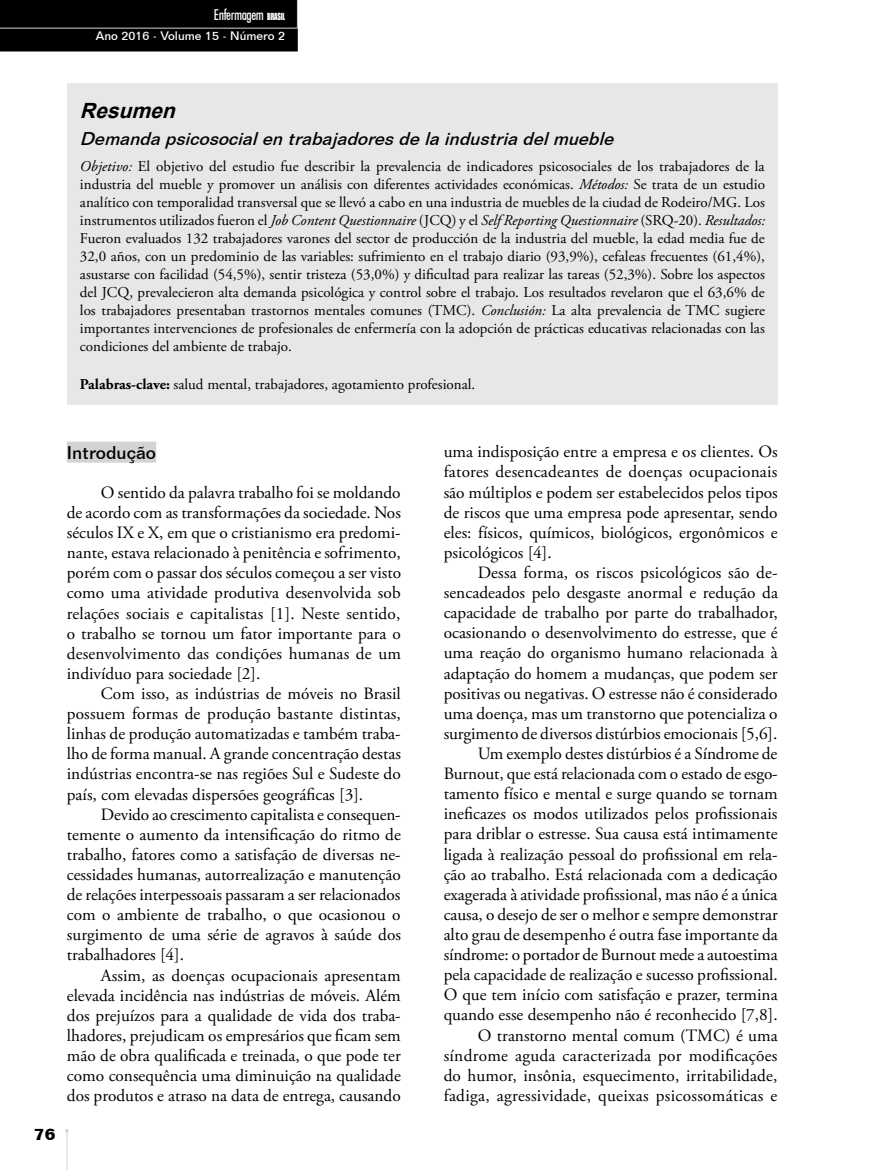
<style>
.page{position:relative;width:872px;height:1170px;background:#fff}
.page>*{position:absolute;margin:0;border:0;box-sizing:border-box;transform-origin:0 0}
.t1{font:italic 700 21px "Arial";color:#000}
.t2{font:italic 500 18px "Folio BT";color:#000}
.t3{font:500 18px "Folio BT";color:#000}
.t4{font:17.25px/20.1px "Adobe Garamond Pro";color:#000;text-align:justify}
.t5{font:700 16.5px "Folio BT";color:#000}
.t6{font:15px/18px "Adobe Garamond Pro";color:#000;text-align:justify}
.t7{font:500 condensed 15px "Futura BT";letter-spacing:-.03em;color:#fff;scale:.9 1}
.t8{font:500 12px "Folio BT";color:#fff}
.s1{font-family:"Impact";font-weight:400;font-stretch:normal;font-size:9px}
.s2{font-style:italic}
.s3{font-weight:700}
</style>
<div class="page">
<hr style="left:67px;top:1132px;width:1px;height:37px;background:#d1d3d4">
<div style="left:0;top:0;width:298px;height:51px;background:#000"></div>
<hr style="left:0;top:28px;width:298px;height:1px;background:#d1d3d4">
<div style="left:67px;top:83px;width:710px;height:321px;background:#e6e7e8"></div>
<div style="left:67px;top:441px;width:89px;height:21px;background:#d1d3d4"></div>
<p class="t7" style="left:214px;top:6px;width:80px">Enfermagem <span class="s1">BRASIL</span></p>
<p class="t8" style="left:96px;top:28px;width:190px">Ano 2016 - Volume 15 - Número 2</p>
<p class="t1" style="left:80px;top:97px;width:104px">Resumen</p>
<p class="t2" style="left:80px;top:127px;width:540px">Demandapsicosocialentrabajadoresdelaindustriadelmueble</p>
<p class="t6" style="left:80px;top:158px;width:687px"><span class="s2">Objetivo:</span> El objetivo del estudio fue describir la prevalencia de indicadores psicosociales de los trabajadores de la industria del mueble y promover un análisis con diferentes actividades económicas. <span class="s2">Métodos:</span> Se trata de un estudio analítico con temporalidad transversal que se llevó a cabo en una industria de muebles de la ciudad de Rodeiro/MG. Los instrumentos utilizados fueron el <span class="s2">Job Content Questionnaire</span> (JCQ) y el <span class="s2">Self Reporting Questionnaire</span> (SRQ-20). <span class="s2">Resultados:<br></span>Fueron evaluados 132 trabajadores varones del sector de producción de la industria del mueble, la edad media fue de 32,0 años, con un predominio de las variables: sufrimiento en el trabajo diario (93,9%), cefaleas frecuentes (61,4%), asustarse con facilidad (54,5%), sentir tristeza (53,0%) y dificultad para realizar las tareas (52,3%). Sobre los aspectos del JCQ, prevalecieron alta demanda psicológica y control sobre el trabajo. Los resultados revelaron que el 63,6% de los trabajadores presentaban trastornos mentales comunes (TMC). <span class="s2">Conclusión:</span> La alta prevalencia de TMC sugiere importantes intervenciones de profesionales de enfermería con la adopción de prácticas educativas relacionadas con las condiciones del ambiente de trabajo.</p>
<p class="t6" style="left:80px;top:376px;width:397px"><span class="s3">Palabras-clave:</span> salud mental, trabajadores, agotamiento profesional.</p>
<p class="t5" style="left:34px;top:1123px;width:23px">76</p>
<p class="t3" style="left:67px;top:441px;width:91px">Introdução</p>
<p class="t4" style="left:67px;top:483px;width:336px;text-indent:34px">O sentido da palavra trabalho foi se moldando de acordo com as transformações da sociedade. Nos séculos IX e X, em que o cristianismo era predomi&shy;nante, estava relacionado à penitência e sofrimento, porém com o passar dos séculos começou a ser visto como uma atividade produtiva desenvolvida sob relações sociais e capitalistas [1]. Neste sentido, o trabalho se tornou um fator importante para o desenvolvimento das condições humanas de um indivíduo para sociedade [2].</p>
<p class="t4" style="left:67px;top:684px;width:335px;text-indent:34px">Com isso, as indústrias de móveis no Brasil possuem formas de produção bastante distintas, linhas de produção automatizadas e também traba&shy;lho de forma manual. A grande concentração destas indústrias encontra-se nas regiões Sul e Sudeste do país, com elevadas dispersões geográficas [3].</p>
<p class="t4" style="left:67px;top:804px;width:336px;text-indent:34px">Devido ao crescimento capitalista e consequen&shy;temente o aumento da intensificação do ritmo de trabalho, fatores como a satisfação de diversas ne&shy;cessidades humanas, autorrealização e manutenção de relações interpessoais passaram a ser relacionados com o ambiente de trabalho, o que ocasionou o surgimento de uma série de agravos à saúde dos trabalhadores [4].</p>
<p class="t4" style="left:67px;top:965px;width:335px;text-indent:34px">Assim, as doenças ocupacionais apresentam elevada incidência nas indústrias de móveis. Além dos prejuízos para a qualidade de vida dos traba&shy;lhadores, prejudicam os empresários que ficam sem mão de obra qualificada e treinada, o que pode ter como consequência uma diminuição na qualidade dos produtos e atraso na data de entrega, causando</p>
<p class="t4" style="left:444px;top:442px;width:335px">uma indisposição entre a empresa e os clientes. Os fatores desencadeantes de doenças ocupacionais são múltiplos e podem ser estabelecidos pelos tipos de riscos que uma empresa pode apresentar, sendo eles: físicos, químicos, biológicos, ergonômicos e psicológicos [4].</p>
<p class="t4" style="left:444px;top:563px;width:336px;text-align:right">Dessa forma, os riscos psicológicos são de&shy;sencadeados pelo desgaste anormal e redução da capacidade de trabalho por parte do trabalhador, ocasionando o desenvolvimento do estresse, que é uma reação do organismo humano relacionada à adaptação do homem a mudanças, que podem ser positivas ou negativas. O estresse não é considerado uma doença, mas um transtorno que potencializa o surgimento de diversos distúrbios emocionais [5,6].<br>Um exemplo destes distúrbios é a Síndrome de Burnout, que está relacionada com o estado de esgo&shy;tamento físico e mental e surge quando se tornam ineficazes os modos utilizados pelos profissionais para driblar o estresse. Sua causa está intimamente ligada à realização pessoal do profissional em rela&shy;ção ao trabalho. Está relacionada com a dedicação exagerada à atividade profissional, mas não é a única causa, o desejo de ser o melhor e sempre demonstrar alto grau de desempenho é outra fase importante da síndrome: o portador de Burnout mede a autoestima pela capacidade de realização e sucesso profissional.<br>O que tem início com satisfação e prazer, termina quando esse desempenho não é reconhecido [7,8].<br>O transtorno mental comum (TMC) é uma síndrome aguda caracterizada por modificações do humor, insônia, esquecimento, irritabilidade, fadiga, agressividade, queixas psicossomáticas e</p>
</div>
